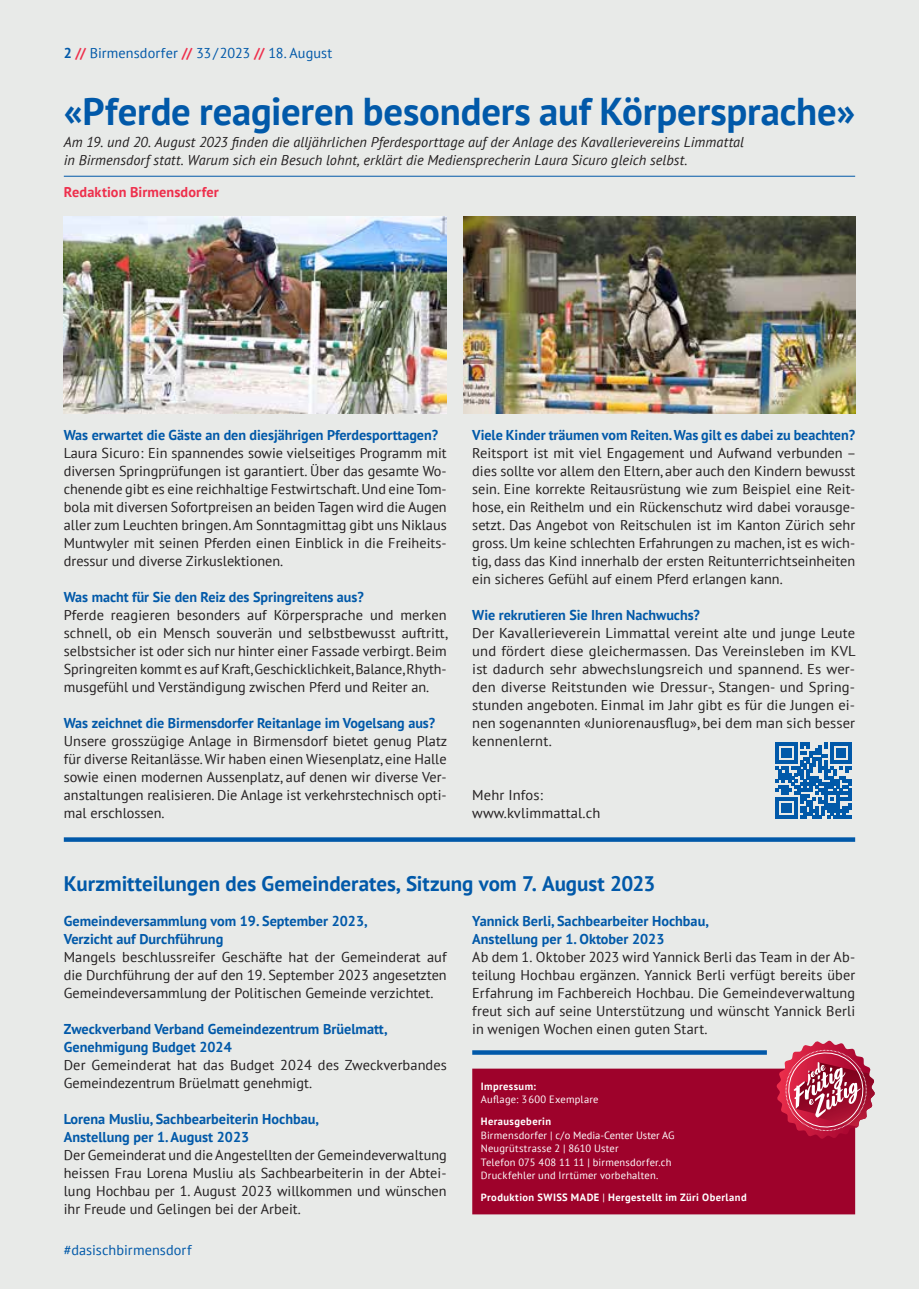
<style>
.page{position:relative;width:919px;height:1289px;background:#fff}
.page>*{position:absolute;margin:0;border:0;box-sizing:border-box;transform-origin:0 0}
.t1{font:700 38.7px "PT Sans";letter-spacing:-.005em;color:#0159a9}
.t2{font:700 21px "PT Sans";letter-spacing:-.005em;color:#0159a9}
.t3{font:14.25px/18px "PT Sans";color:#231f20;text-align:justify}
.t4{font:700 14.25px/18px "PT Sans";color:#0159a9}
.t5{font:italic 14.25px/18px "PT Sans";letter-spacing:.005em;color:#231f20}
.t6{font:14.25px "PT Sans";letter-spacing:.005em;color:#0159a9}
.t7{font:700 14.25px "PT Sans";letter-spacing:.01em;color:#ee2f4c}
.t8{font:10.5px/13.5px "PT Sans";letter-spacing:.02em;color:#fff}
.t9{font:700 10.5px "PT Sans";letter-spacing:.04em;color:#fff}
.s1{font-weight:700}
.s2{font-weight:700;color:#ee2f4c}
.s3{font-weight:400}
</style>
<div class="page">
<div style="left:0;top:0;width:918px;height:1288px;background:#e8eae8"></div>
<hr style="left:64px;top:176px;width:791px;height:1px;background:#0159a9">
<img style="left:64px;top:217px;width:382px;height:196px">
<svg style="left:64px;top:837px;width:791px;height:4px;background:#1465ae"></svg>
<svg style="left:472px;top:1050px;width:294px;height:4px"></svg>
<svg style="left:775px;top:742px;width:76px;height:76px"></svg>
<img style="left:463px;top:217px;width:392px;height:196px">
<div style="left:472px;top:1068px;width:383px;height:146px;background:#9e022b"></div>
<svg style="left:776px;top:1040px;width:98px;height:98px"></svg>
<p class="t6" style="left:64px;top:44px;width:270px"><span class="s1">2</span> <span class="s2">//</span> Birmensdorfer <span class="s2">//</span> 33/2023 <span class="s2">//</span> 18. August</p>
<h1 class="t1" style="left:64px;top:86px;width:793px">«Pferde reagieren besonders auf Körpersprache»</h1>
<p class="t5" style="left:64px;top:133px;width:681px">Am 19. und 20. August 2023 finden die alljährlichen Pferdesporttage auf der Anlage des Kavallerievereins Limmattal in Birmensdorf statt. Warum sich ein Besuch lohnt, erklärt die Mediensprecherin Laura Sicuro gleich selbst.</p>
<p class="t7" style="left:64px;top:182px;width:156px">Redaktion Birmensdorfer</p>
<p class="t4" style="left:64px;top:426px;width:376px">Was erwartet die Gäste an den diesjährigen Pferdesporttagen?</p>
<p class="t3" style="left:64px;top:443px;width:384px">Laura Sicuro: Ein spannendes sowie vielseitiges Programm mit diversen Springprüfungen ist garantiert. Über das gesamte Wo&shy;chenende gibt es eine reichhaltige Festwirtschaft. Und eine Tom&shy;bola mit diversen Sofortpreisen an beiden Tagen wird die Augen aller zum Leuchten bringen. Am Sonntagmittag gibt uns Niklaus Muntwyler mit seinen Pferden einen Einblick in die Freiheits&shy;dressur und diverse Zirkuslektionen.</p>
<p class="t4" style="left:64px;top:588px;width:301px">Was macht für Sie den Reiz des Springreitens aus?</p>
<p class="t3" style="left:64px;top:605px;width:385px">Pferde reagieren besonders auf Körpersprache und merken schnell, ob ein Mensch souverän und selbstbewusst auftritt, selbstsicher ist oder sich nur hinter einer Fassade verbirgt. Beim Springreiten kommt es auf Kraft, Geschicklichkeit, Balance, Rhyth&shy;musgefühl und Verständigung zwischen Pferd und Reiter an.</p>
<p class="t4" style="left:64px;top:714px;width:373px">Was zeichnet die Birmensdorfer Reitanlage im Vogelsang aus?</p>
<p class="t3" style="left:64px;top:731px;width:385px">Unsere grosszügige Anlage in Birmensdorf bietet genug Platz für diverse Reitanlässe. Wir haben einen Wiesenplatz, eine Halle sowie einen modernen Aussenplatz, auf denen wir diverse Ver&shy;anstaltungen realisieren. Die Anlage ist verkehrstechnisch opti&shy;mal erschlossen.</p>
<p class="t4" style="left:472px;top:426px;width:384px">Viele Kinder träumen vom Reiten. Was gilt es dabei zu beachten?</p>
<p class="t3" style="left:472px;top:443px;width:385px">Reitsport ist mit viel Engagement und Aufwand verbunden – dies sollte vor allem den Eltern, aber auch den Kindern bewusst sein. Eine korrekte Reitausrüstung wie zum Beispiel eine Reit&shy;hose, ein Reithelm und ein Rückenschutz wird dabei vorausge&shy;setzt. Das Angebot von Reitschulen ist im Kanton Zürich sehr gross. Um keine schlechten Erfahrungen zu machen, ist es wich&shy;tig, dass das Kind innerhalb der ersten Reitunterrichtseinheiten ein sicheres Gefühl auf einem Pferd erlangen kann.</p>
<p class="t4" style="left:472px;top:606px;width:229px">Wie rekrutieren Sie Ihren Nachwuchs?</p>
<p class="t3" style="left:472px;top:623px;width:385px">Der Kavallerieverein Limmattal vereint alte und junge Leute und fördert diese gleichermassen. Das Vereinsleben im KVL ist dadurch sehr abwechslungsreich und spannend. Es wer&shy;den diverse Reitstunden wie Dressur-, Stangen- und Spring&shy;stunden angeboten. Einmal im Jahr gibt es für die Jungen ei&shy;nen sogenannten «Juniorenausflug», bei dem man sich besser kennenlernt.</p>
<p class="t3" style="left:472px;top:785px;width:129px">Mehr Infos: www.kvlimmattal.ch</p>
<h2 class="t2" style="left:64px;top:869px;width:593px">Kurzmitteilungen des Gemeinderates, Sitzung vom 7. August 2023</h2>
<p class="t4" style="left:64px;top:912px;width:305px">Gemeindeversammlung vom 19. September 2023,<br>Verzicht auf Durchführung</p>
<p class="t3" style="left:64px;top:947px;width:384px">Mangels beschlussreifer Geschäfte hat der Gemeinderat auf die Durchführung der auf den 19. September 2023 angesetzten Gemeindeversammlung der Politischen Gemeinde verzichtet.</p>
<p class="t4" style="left:64px;top:1019px;width:325px">Zweckverband Verband Gemeindezentrum Brüelmatt,<br>Genehmigung Budget 2024</p>
<p class="t3" style="left:64px;top:1055px;width:384px">Der Gemeinderat hat das Budget 2024 des Zweckverbandes<br>Gemeindezentrum Brüelmatt genehmigt.</p>
<p class="t4" style="left:64px;top:1109px;width:256px">Lorena Musliu, Sachbearbeiterin Hochbau,<br>Anstellung per 1. August 2023</p>
<p class="t3" style="left:64px;top:1145px;width:384px">Der Gemeinderat und die Angestellten der Gemeindeverwaltung heissen Frau Lorena Musliu als Sachbearbeiterin in der Abtei&shy;lung Hochbau per 1. August 2023 willkommen und wünschen ihr Freude und Gelingen bei der Arbeit.</p>
<p class="t4" style="left:472px;top:911px;width:238px">Yannick Berli, Sachbearbeiter Hochbau,<br>Anstellung per 1. Oktober 2023</p>
<p class="t3" style="left:472px;top:947px;width:384px">Ab dem 1. Oktober 2023 wird Yannick Berli das Team in der Ab&shy;teilung Hochbau ergänzen. Yannick Berli verfügt bereits über Erfahrung im Fachbereich Hochbau. Die Gemeindeverwaltung freut sich auf seine Unterstützung und wünscht Yannick Berli in wenigen Wochen einen guten Start.</p>
<p class="t9" style="left:480px;top:1078px;width:57px">Impressum:</p>
<p class="t8" style="left:480px;top:1092px;width:119px">Auflage: 3600 Exemplare</p>
<p class="t9" style="left:480px;top:1114px;width:72px">Herausgeberin</p>
<p class="t8" style="left:480px;top:1127px;width:195px">Birmensdorfer | c/o Media-Center Uster AG Neugrütstrasse 2 | 8610 Uster<br>Telefon 075 408 11 11 | birmensdorfer.ch Druckfehler und Irrtümer vorbehalten.</p>
<p class="t9" style="left:480px;top:1190px;width:267px">Produktion SWISS MADE <span class="s3">|</span> Hergestellt im Züri Oberland</p>
<p class="t6" style="left:64px;top:1240px;width:129px">#dasischbirmensdorf</p>
</div>
